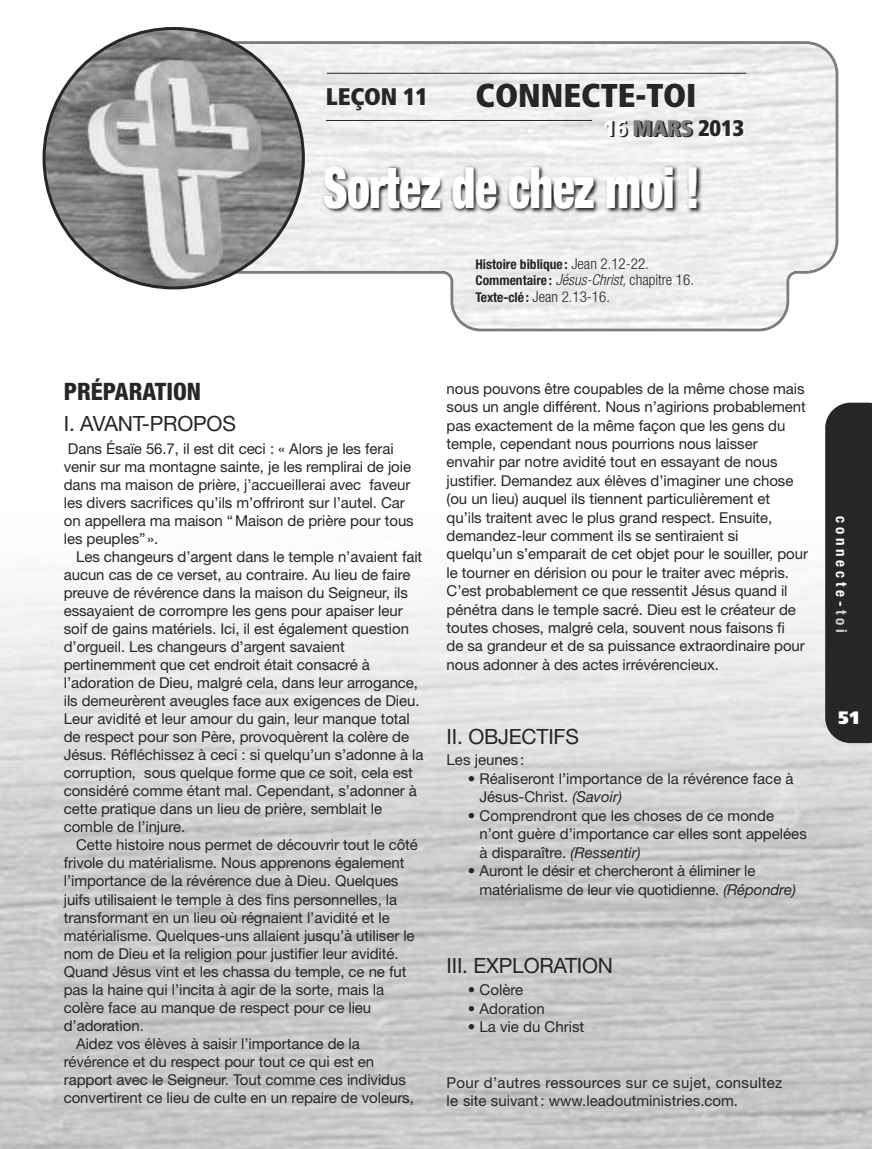
<style>
.page{position:relative;width:872px;height:1149px;background:#fff}
.page>*{position:absolute;margin:0;border:0;box-sizing:border-box;transform-origin:0 0}
.t1{font:900 condensed 57px "Helvetica Neue LT Std";letter-spacing:-.01em;color:#fff;scale:.8 1}
.t2{font:900 condensed 33px "Frutiger";color:#272627}
.t3{font:800 condensed 24px "Helvetica Neue LT Std";color:#272627}
.t4{font:900 condensed 24px "Frutiger";letter-spacing:-.01em;color:#272627}
.t5{font:900 condensed 22.5px "Frutiger";letter-spacing:-.01em;color:#272627}
.t6{font:21px "Helvetica Neue LT Std";letter-spacing:-.01em;color:#272627}
.t7{font:900 18px "Frutiger";color:#fff}
.t8{font:15px/18px "Helvetica Neue LT Std";letter-spacing:-.005em;color:#272627}
.t9{font:300 condensed 15px/16.5px "Helvetica Neue LT Std";color:#272627}
.t10{font:700 condensed 15px "Helvetica Neue";letter-spacing:.25em;color:#fff}
.t11{font:700 condensed 13.5px "Helvetica Neue LT Std";color:#272627}
.s1{color:#fff}
.s2{font-weight:300;font-size:15px}
.s3{font-weight:700;font-size:13.5px}
.s4{font-style:italic}
.s5{color:#d4d4d4}
</style>
<div class="page">
<img style="left:1px;top:70px;width:871px;height:1078px">
<div style="left:825px;top:402px;width:47px;height:340px;background:#272627"></div>
<svg style="left:132px;top:41px;width:706px;height:290px"></svg>
<img style="left:135px;top:44px;width:700px;height:284px">
<svg style="left:43px;top:27px;width:262px;height:262px"></svg>
<hr style="left:326px;top:120px;width:266px;height:1px;background:#272627">
<hr style="left:327px;top:73px;width:419px;height:1px;background:#272627">
<img style="left:315px;top:155px;width:504px;height:96px">
<h3 class="t4" style="left:326px;top:87px;width:103px">LEÇON 11</h3>
<h2 class="t2" style="left:475px;top:82px;width:223px">CONNECTE-TOI</h2>
<h3 class="t5" style="left:606px;top:120px;width:142px">16 MARS <span class="s1">2013</span></h3>
<h1 class="t1" style="left:323px;top:167px;width:472px">Sortez de chez moi !</h1>
<p class="t11" style="left:475px;top:259px;width:175px">Histoire biblique : <span class="s2">Jean 2.12-22.</span></p>
<p class="t9" style="left:475px;top:273px;width:220px"><span class="s3">Commentaire :</span> <span class="s4">Jésus-Christ,</span> chapitre 16.<br><span class="s3">Texte-clé :</span> Jean 2.13-16.</p>
<h3 class="t3" style="left:64px;top:383px;width:139px">PRÉPARATION</h3>
<h3 class="t6" style="left:64px;top:416px;width:174px">I. AVANT-PROPOS</h3>
<p class="t8" style="left:64px;top:440px;width:351px">Dans Ésaïe 56.7, il est dit ceci : « Alors je les ferai venir sur ma montagne sainte, je les remplirai de joie dans ma maison de prière, j’accueillerai avec faveur les divers sacrifices qu’ils m’offriront sur l’autel. Car on appellera ma maison “Maison de prière pour tous les peuples”».</p>
<p class="t8" style="left:64px;top:548px;width:361px;text-indent:12px">Les changeurs d’argent dans le temple n’avaient fait aucun cas de ce verset, au contraire. Au lieu de faire preuve de révérence dans la maison du Seigneur, ils essayaient de corrompre les gens pour apaiser leur soif de gains matériels. Ici, il est également question d’orgueil. Les changeurs d’argent savaient pertinemment que cet endroit était consacré à l’adoration de Dieu, malgré cela, dans leur arrogance, ils demeurèrent aveugles face aux exigences de Dieu.<br>Leur avidité et leur amour du gain, leur manque total de respect pour son Père, provoquèrent la colère de Jésus. Réfléchissez à ceci : si quelqu’un s’adonne à la corruption, sous quelque forme que ce soit, cela est considéré comme étant mal. Cependant, s’adonner à cette pratique dans un lieu de prière, semblait le comble de l’injure.</p>
<p class="t8" style="left:76px;top:837px;width:343px">Cette histoire nous permet de découvrir tout le côté</p>
<p class="t8" style="left:64px;top:855px;width:342px">frivole du matérialisme. Nous apprenons également</p>
<p class="t8" style="left:64px;top:873px;width:336px">l’importance de la révérence due à Dieu. Quelques</p>
<p class="t8" style="left:64px;top:891px;width:335px">juifs utilisaient le temple à des fins personnelles, la</p>
<p class="t8" style="left:64px;top:909px;width:327px">transformant en un lieu où régnaient l’avidité et le</p>
<p class="t8" style="left:64px;top:927px;width:352px">matérialisme. Quelques-uns allaient jusqu’à utiliser le</p>
<p class="t8" style="left:64px;top:945px;width:336px">nom de Dieu et la religion pour justifier leur avidité.</p>
<p class="t8" style="left:64px;top:963px;width:344px">Quand Jésus vint et les chassa du temple, ce ne fut</p>
<p class="t8" style="left:64px;top:981px;width:322px">pas la haine qui l’incita à agir de la sorte, mais la</p>
<p class="t8" style="left:64px;top:999px;width:309px">colère face au manque de respect pour ce lieu</p>
<p class="t8" style="left:64px;top:1017px;width:82px">d’adoration.</p>
<p class="t8" style="left:76px;top:1035px;width:285px">Aidez vos élèves à saisir l’importance de la</p>
<p class="t8" style="left:64px;top:1053px;width:312px">révérence et du respect pour tout ce qui est en</p>
<p class="t8" style="left:64px;top:1071px;width:343px">rapport avec le Seigneur. Tout comme ces individus</p>
<p class="t8" style="left:64px;top:1089px;width:351px">convertirent ce lieu de culte en un repaire de voleurs,</p>
<p class="t8" style="left:446px;top:380px;width:363px;line-height:18.5px">nous pouvons être coupables de la même chose mais sous un angle différent. Nous n’agirions probablement pas exactement de la même façon que les gens du temple, cependant nous pourrions nous laisser envahir par notre avidité tout en essayant de nous justifier. Demandez aux élèves d’imaginer une chose (ou un lieu) auquel ils tiennent particulièrement et qu’ils traitent avec le plus grand respect. Ensuite, demandez-leur comment ils se sentiraient si quelqu’un s’emparait de cet objet pour le souiller, pour le tourner en dérision ou pour le traiter avec mépris.<br>C’est probablement ce que ressentit Jésus quand il pénétra dans le temple sacré. Dieu est le créateur de toutes choses, malgré cela, souvent nous faisons fi<br>de sa grandeur et de sa puissance extraordinaire pour nous adonner à des actes irrévérencieux.</p>
<h3 class="t6" style="left:446px;top:728px;width:134px">II. OBJECTIFS</h3>
<p class="t8" style="left:446px;top:752px;width:79px">Les jeunes :</p>
<p class="t8" style="left:479px;top:770px;width:316px;line-height:18.6px;text-indent:-12px"><span class="s4">•</span> Réaliseront l’importance de la révérence face à<br>Jésus-Christ. <span class="s4">(Savoir)</span></p>
<p class="t8" style="left:479px;top:807px;width:329px;line-height:18.6px;text-indent:-12px"><span class="s4">•</span> Comprendront que les choses de ce monde n’ont guère d’importance car elles sont appelées à disparaître. <span class="s4">(Ressentir)</span></p>
<p class="t8" style="left:479px;top:862px;width:318px;line-height:18.6px;text-indent:-12px"><span class="s4">•</span> Auront le désir et chercheront à éliminer le matérialisme de leur vie quotidienne. <span class="s4">(Répondre)</span></p>
<h3 class="t6" style="left:446px;top:958px;width:168px">III. EXPLORATION</h3>
<p class="t8" style="left:468px;top:981px;width:57px"><span class="s4">•</span> Colère</p>
<p class="t8" style="left:468px;top:1000px;width:78px"><span class="s4">•</span> Adoration</p>
<p class="t8" style="left:468px;top:1018px;width:118px"><span class="s4">•</span> La vie du Christ</p>
<p class="t8" style="left:446px;top:1074px;width:337px;line-height:18.6px">Pour d’autres ressources sur ce sujet, consultez le site suivant: www.leadoutministries.com.</p>
<p class="t10" style="left:850px;top:516px;width:118px;rotate:90deg">connecte-<span class="s5">toi</span></p>
<p class="t7" style="left:838px;top:710px;width:22px">51</p>
</div>
